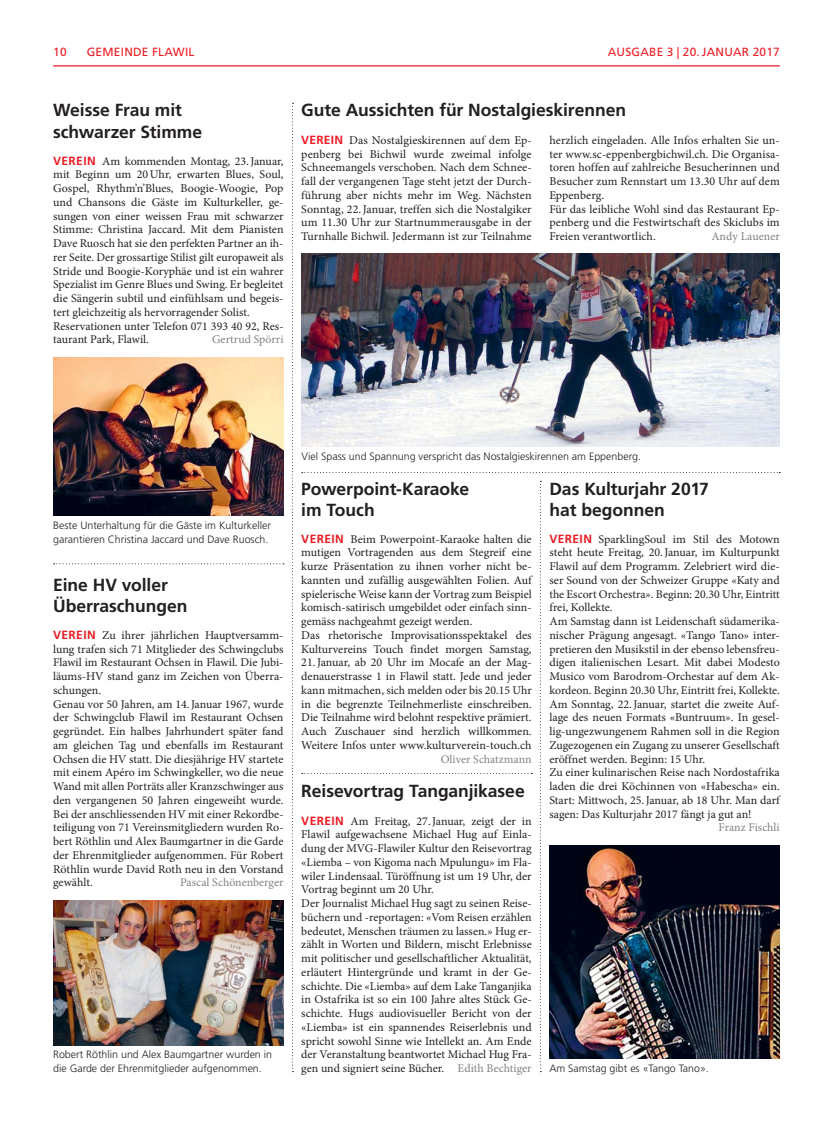
<style>
.page{position:relative;width:833px;height:1134px;background:#fff}
.page>*{position:absolute;margin:0;border:0;box-sizing:border-box;transform-origin:0 0}
.t1{font:700 17.5px/21.2px "Frutiger LT Std";letter-spacing:-.005em;color:#231f20}
.t2{font:11.88px/13.8px "Minion Pro";color:#231f20}
.t3{font:11.88px "Minion Pro";color:#808285}
.t4{font:11.88px "Frutiger LT Std";letter-spacing:.02em;color:#ed1c24}
.t5{font:300 10.62px/13.8px "Frutiger LT Std";color:#231f20}
.s1{font-family:"Frutiger LT Std";font-weight:700;color:#ed1c24}
.s2{color:#808285}
</style>
<div class="page">
<hr style="left:53px;top:65px;width:727px;height:1px;background:#ed1c24">
<svg style="left:540px;top:481px;width:1px;height:591px"></svg>
<svg style="left:54px;top:563px;width:230px;height:1px"></svg>
<svg style="left:302px;top:773px;width:230px;height:1px"></svg>
<svg style="left:292px;top:103px;width:1px;height:969px"></svg>
<svg style="left:302px;top:472px;width:478px;height:1px"></svg>
<img style="left:53px;top:357px;width:230px;height:158px">
<img style="left:53px;top:900px;width:230px;height:145px">
<img style="left:301px;top:254px;width:479px;height:192px">
<img style="left:549px;top:845px;width:231px;height:213px">
<p class="t4" style="left:53px;top:46px;width:15px">10</p>
<p class="t4" style="left:87px;top:46px;width:109px">GEMEINDE FLAWIL</p>
<p class="t4" style="left:608px;top:46px;width:173px">AUSGABE 3 | 20. JANUAR 2017</p>
<h1 class="t1" style="left:53px;top:101px;width:150px">Weisse Frau mit schwarzer Stimme</h1>
<p class="t2" style="left:53px;top:155px;width:232px"><span class="s1">VEREIN</span> Am kommenden Montag, 23. Januar, mit Beginn um 20 Uhr, erwarten Blues, Soul, Gospel, Rhythm’n’Blues, Boogie-Woogie, Pop und Chansons die Gäste im Kulturkeller, ge&shy;sungen von einer weissen Frau mit schwarzer Stimme: Christina Jaccard. Mit dem Pianisten Dave Ruosch hat sie den perfekten Partner an ih&shy;rer Seite. Der grossartige Stilist gilt europaweit als Stride und Boogie-Koryphäe und ist ein wahrer Spezialist im Genre Blues und Swing. Er begleitet die Sängerin subtil und einfühlsam und begeis&shy;tert gleichzeitig als hervorragender Solist.<br>Reservationen unter Telefon 071 393 40 92, Res&shy;taurant Park, Flawil.</p>
<p class="t3" style="left:212px;top:335px;width:73px">Gertrud Spörri</p>
<h1 class="t1" style="left:301px;top:101px;width:326px">Gute Aussichten für Nostalgieskirennen</h1>
<p class="t2" style="left:301px;top:134px;width:232px;text-align:justify"><span class="s1">VEREIN</span> Das Nostalgieskirennen auf dem Ep&shy;penberg bei Bichwil wurde zweimal infolge Schneemangels verschoben. Nach dem Schnee&shy;fall der vergangenen Tage steht jetzt der Durch&shy;führung aber nichts mehr im Weg. Nächsten Sonntag, 22. Januar, treffen sich die Nostalgiker um 11.30 Uhr zur Startnummerausgabe in der Turnhalle Bichwil. Jedermann ist zur Teilnahme</p>
<p class="t2" style="left:549px;top:134px;width:232px">herzlich eingeladen. Alle Infos erhalten Sie un&shy;ter www.sc-eppenbergbichwil.ch. Die Organisa&shy;toren hoffen auf zahlreiche Besucherinnen und Besucher zum Rennstart um 13.30 Uhr auf dem Eppenberg.<br>Für das leibliche Wohl sind das Restaurant Ep&shy;penberg und die Festwirtschaft des Skiclubs im Freien verantwortlich.</p>
<p class="t3" style="left:711px;top:232px;width:70px">Andy Lauener</p>
<p class="t5" style="left:53px;top:519px;width:219px">Beste Unterhaltung für die Gäste im Kulturkeller garantieren Christina Jaccard und Dave Ruosch.</p>
<h1 class="t1" style="left:53px;top:575px;width:136px">Eine HV voller<br>Überraschungen</h1>
<p class="t2" style="left:53px;top:629px;width:232px"><span class="s1">VEREIN</span> Zu ihrer jährlichen Hauptversamm&shy;lung trafen sich 71 Mitglieder des Schwingclubs Flawil im Restaurant Ochsen in Flawil. Die Jubi&shy;läums-HV stand ganz im Zeichen von Überra&shy;schungen.<br>Genau vor 50 Jahren, am 14. Januar 1967, wurde der Schwingclub Flawil im Restaurant Ochsen gegründet. Ein halbes Jahrhundert später fand am gleichen Tag und ebenfalls im Restaurant Ochsen die HV statt. Die diesjährige HV startete mit einem Apéro im Schwingkeller, wo die neue Wand mit allen Porträts aller Kranzschwinger aus den vergangenen 50 Jahren eingeweiht wurde.<br>Bei der anschliessenden HV mit einer Rekordbe&shy;teiligung von 71 Vereinsmitgliedern wurden Ro&shy;bert Röthlin und Alex Baumgartner in die Garde der Ehrenmitglieder aufgenommen. Für Robert Röthlin wurde David Roth neu in den Vorstand gewählt.</p>
<p class="t3" style="left:180px;top:878px;width:105px">Pascal Schönenberger</p>
<p class="t5" style="left:53px;top:1048px;width:220px">Robert Röthlin und Alex Baumgartner wurden in die Garde der Ehrenmitglieder aufgenommen.</p>
<p class="t5" style="left:301px;top:450px;width:341px">Viel Spass und Spannung verspricht das Nostalgieskirennen am Eppenberg.</p>
<h1 class="t1" style="left:301px;top:479px;width:169px">Powerpoint-Karaoke im Touch</h1>
<p class="t2" style="left:301px;top:533px;width:232px"><span class="s1">VEREIN</span> Beim Powerpoint-Karaoke halten die mutigen Vortragenden aus dem Stegreif eine kurze Präsentation zu ihnen vorher nicht be&shy;kannten und zufällig ausgewählten Folien. Auf spielerische Weise kann der Vortrag zum Beispiel komisch-satirisch umgebildet oder einfach sinn&shy;gemäss nachgeahmt gezeigt werden.<br>Das rhetorische Improvisationsspektakel des Kulturvereins Touch findet morgen Samstag,</p>
<p class="t2" style="left:301px;top:657px;width:232px;text-align:justify">21. Januar, ab 20 Uhr im Mocafe an der Mag&shy;denauerstrasse 1 in Flawil statt. Jede und jeder kann mitmachen, sich melden oder bis 20.15 Uhr in die begrenzte Teilnehmerliste einschreiben.<br>Die Teilnahme wird belohnt respektive prämiert.<br>Auch Zuschauer sind herzlich willkommen.<br>Weitere Infos unter www.kulturverein-touch.ch</p>
<p class="t3" style="left:441px;top:754px;width:92px">Oliver Schatzmann</p>
<h1 class="t1" style="left:301px;top:781px;width:225px">Reisevortrag Tanganjikasee</h1>
<p class="t2" style="left:301px;top:815px;width:232px"><span class="s1">VEREIN</span> Am Freitag, 27. Januar, zeigt der in Flawil aufgewachsene Michael Hug auf Einla&shy;dung der MVG-Flawiler Kultur den Reisevortrag «Liemba – von Kigoma nach Mpulungu» im Fla&shy;wiler Lindensaal. Türöffnung ist um 19 Uhr, der Vortrag beginnt um 20 Uhr.<br>Der Journalist Michael Hug sagt zu seinen Reise&shy;büchern und -reportagen: «Vom Reisen erzählen bedeutet, Menschen träumen zu lassen.» Hug er&shy;zählt in Worten und Bildern, mischt Erlebnisse mit politischer und gesellschaftlicher Aktualität, erläutert Hintergründe und kramt in der Ge&shy;schichte. Die «Liemba» auf dem Lake Tang anjika in Ostafrika ist so ein 100 Jahre altes Stück Ge&shy;schichte. Hugs audiovisueller Bericht von der «Liemba» ist ein spannendes Reiserlebnis und spricht sowohl Sinne wie Intellekt an. Am Ende der Veranstaltung beantwortet Michael Hug Fra&shy;gen und signiert seine Bücher. <span class="s2">Edith Bechtiger</span></p>
<h1 class="t1" style="left:549px;top:479px;width:161px">Das Kulturjahr 2017 hat begonnen</h1>
<p class="t2" style="left:549px;top:533px;width:232px"><span class="s1">VEREIN</span> SparklingSoul im Stil des Motown steht heute Freitag, 20. Januar, im Kulturpunkt Flawil auf dem Programm. Zelebriert wird die&shy;ser Sound von der Schweizer Gruppe «Katy and the Escort Orchestra». Beginn: 20.30 Uhr, Eintritt frei, Kollekte.<br>Am Samstag dann ist Leidenschaft südamerika&shy;nischer Prägung angesagt. «Tango Tano» inter&shy;pretieren den Musikstil in der ebenso lebensfreu&shy;digen italienischen Lesart. Mit dabei Modesto Musico vom Barodrom-Orchestar auf dem Ak&shy;kordeon. Beginn 20.30 Uhr, Eintritt frei, Kollekte.<br>Am Sonntag, 22. Januar, startet die zweite Auf&shy;lage des neuen Formats «Buntruum». In gesel&shy;lig-ungezwungenem Rahmen soll in die Region Zugezogenen ein Zugang zu unserer Gesellschaft eröffnet werden. Beginn: 15 Uhr.<br>Zu einer kulinarischen Reise nach Nordostafrika laden die drei Köchinnen von «Habescha» ein.<br>Start: Mittwoch, 25. Januar, ab 18 Uhr. Man darf sagen: Das Kulturjahr 2017 fängt ja gut an!</p>
<p class="t3" style="left:718px;top:823px;width:63px">Franz Fischli</p>
<p class="t5" style="left:549px;top:1062px;width:161px">Am Samstag gibt es «Tango Tano».</p>
</div>
